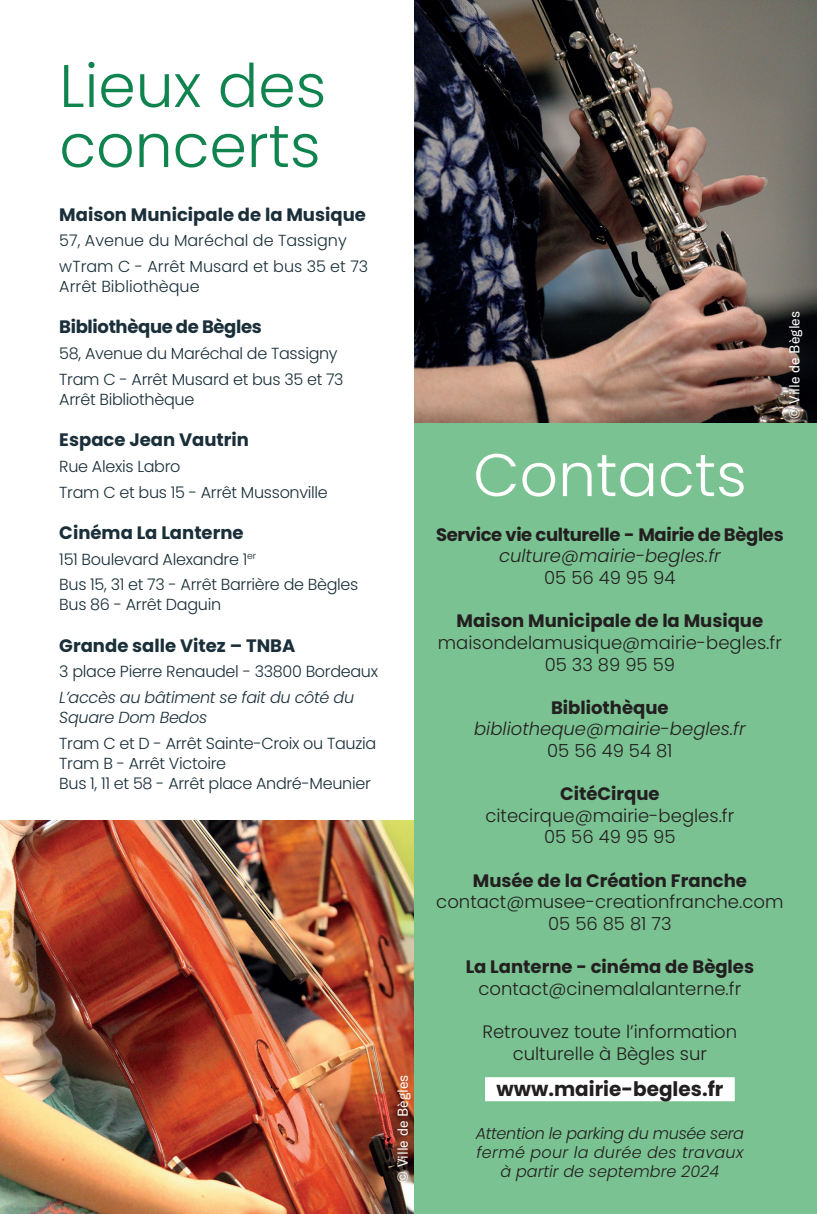
<style>
.page{position:relative;width:817px;height:1214px;background:#fff}
.page>*{position:absolute;margin:0;border:0;box-sizing:border-box;transform-origin:0 0}
.t1{font:300 60px/60px "Poppins";color:#10844f}
.t2{font:300 60px "Poppins";color:#fff}
.t3{font:700 20px "Poppins";color:#231f20}
.t4{font:300 18px/21.6px "Poppins";color:#231f20;text-align:center}
.t5{font:700 18px "Poppins";color:#231f20}
.t6{font:700 18px "Poppins";color:#1a2f39}
.t7{font:italic 300 18px "Poppins";color:#231f20}
.t8{font:700 18px "Poppins";letter-spacing:-.02em;color:#231f20}
.t9{font:700 18px "Poppins";letter-spacing:-.02em;color:#1a2f39}
.t10{font:300 16px/25.6px "Poppins";letter-spacing:-.02em;color:#1a2f39}
.t11{font:italic 300 16px/19.2px "Poppins";color:#231f20;text-align:center}
.t12{font:300 16px/25.6px "Poppins";color:#1a2f39}
.t13{font:italic 300 16px/20px "Poppins";letter-spacing:-.02em;color:#1a2f39}
.t14{font:14px "GT America";color:#fff}
</style>
<div class="page">
<img style="left:414px;top:0;width:402px;height:423px">
<img style="left:0;top:820px;width:414px;height:393px">
<div style="left:414px;top:423px;width:402px;height:790px;background:#7ac292"></div>
<div style="left:485px;top:1077px;width:249px;height:24px;background:#fff"></div>
<h1 class="t1" style="left:59px;top:56px;width:268px">Lieux des concerts</h1>
<p class="t6" style="left:59px;top:204px;width:308px">Maison Municipale de la Musique</p>
<p class="t12" style="left:59px;top:228px;width:310px">57, Avenue du Maréchal de Tassigny wTram C - Arrêt Musard et bus 35 et 73</p>
<p class="t12" style="left:59px;top:274px;width:142px">Arrêt Bibliothèque</p>
<p class="t9" style="left:59px;top:317px;width:204px">Bibliothèque de Bègles</p>
<p class="t10" style="left:59px;top:341px;width:286px">58, Avenue du Maréchal de Tassigny<br>Tram C - Arrêt Musard et bus 35 et 73</p>
<p class="t10" style="left:59px;top:386px;width:136px">Arrêt Bibliothèque</p>
<p class="t6" style="left:59px;top:429px;width:191px">Espace Jean Vautrin</p>
<p class="t10" style="left:59px;top:453px;width:270px">Rue Alexis Labro<br>Tram C et bus 15 - Arrêt Mussonville</p>
<p class="t6" style="left:59px;top:522px;width:186px">Cinéma La Lanterne</p>
<p class="t10" style="left:59px;top:546px;width:300px">151 Boulevard Alexandre 1<sup>er<br></sup>Bus 15, 31 et 73 - Arrêt Barrière de Bègles</p>
<p class="t10" style="left:59px;top:592px;width:163px">Bus 86 - Arrêt Daguin</p>
<p class="t6" style="left:59px;top:635px;width:237px">Grande salle Vitez – TNBA</p>
<p class="t10" style="left:59px;top:659px;width:320px">3 place Pierre Renaudel - 33800 Bordeaux</p>
<p class="t13" style="left:59px;top:687px;width:296px">L’accès au bâtiment se fait du côté du<br>Square Dom Bedos</p>
<p class="t10" style="left:59px;top:733px;width:318px;line-height:20px">Tram C et D - Arrêt Sainte-Croix ou Tauzia<br>Tram B - Arrêt Victoire<br>Bus 1, 11 et 58 - Arrêt place André-Meunier</p>
<p class="t14" style="left:394px;top:1182px;width:110px;rotate:-90deg">© Ville de Bègles</p>
<p class="t14" style="left:786px;top:419px;width:110px;rotate:-90deg">© Ville de Bègles</p>
<h1 class="t2" style="left:473px;top:440px;width:275px">Contacts</h1>
<p class="t8" style="left:436px;top:524px;width:349px">Service vie culturelle - Mairie de Bègles</p>
<p class="t7" style="left:499px;top:545px;width:223px">culture@mairie-begles.fr</p>
<p class="t4" style="left:544px;top:567px;width:133px">05 56 49 95 94</p>
<p class="t5" style="left:456px;top:610px;width:308px">Maison Municipale de la Musique</p>
<p class="t4" style="left:438px;top:631px;width:345px">maisondelamusique@mairie-begles.fr<br>05 33 89 95 59</p>
<p class="t5" style="left:551px;top:697px;width:119px">Bibliothèque</p>
<p class="t7" style="left:474px;top:718px;width:273px">bibliotheque@mairie-begles.fr</p>
<p class="t4" style="left:547px;top:739px;width:127px">05 56 49 54 81</p>
<p class="t5" style="left:560px;top:783px;width:101px">CitéCirque</p>
<p class="t4" style="left:485px;top:804px;width:250px">citecirque@mairie-begles.fr<br>05 56 49 95 95</p>
<p class="t5" style="left:472px;top:869px;width:275px">Musée de la Création Franche</p>
<p class="t4" style="left:436px;top:891px;width:348px">contact@musee-creationfranche.com<br>05 56 85 81 73</p>
<p class="t5" style="left:465px;top:956px;width:290px">La Lanterne - cinéma de Bègles</p>
<p class="t4" style="left:478px;top:977px;width:264px">contact@cinemalalanterne.fr</p>
<p class="t4" style="left:482px;top:1020px;width:256px">Retrouvez toute l’information culturelle à Bègles sur</p>
<p class="t3" style="left:496px;top:1076px;width:228px">www.mairie-begles.fr</p>
<p class="t11" style="left:475px;top:1123px;width:270px">Attention le parking du musée sera fermé pour la durée des travaux à partir de septembre 2024</p>
</div>
